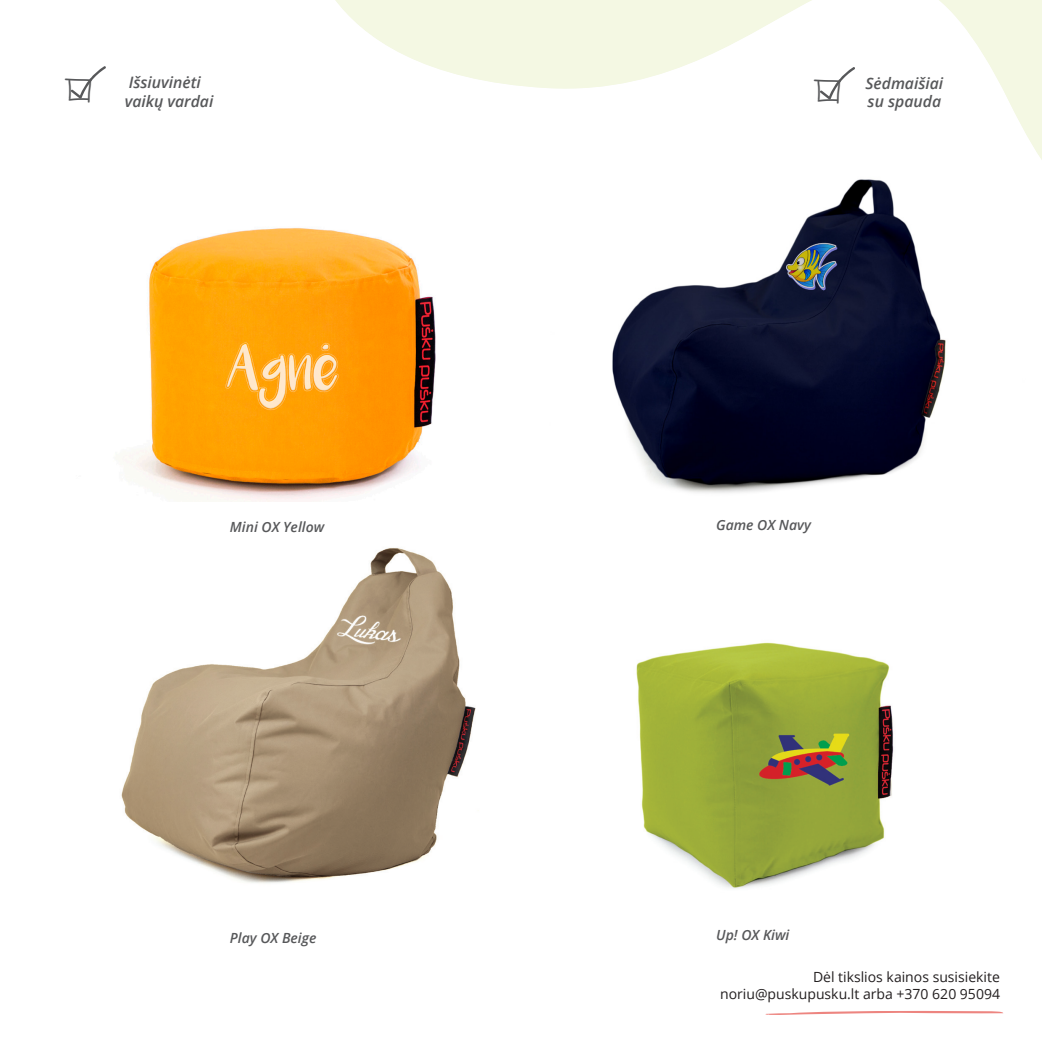
<style>
.page{position:relative;width:1042px;height:1042px;background:#fff}
.page>*{position:absolute;margin:0;border:0;box-sizing:border-box;transform-origin:0 0}
.t1{font:29.75px "PW New Arrows";color:#57585a}
.t2{font:italic 600 15.75px "Open Sans";color:#57585a}
.t3{font:14px/16.8px "Open Sans";color:#231f20;text-align:right}
.t4{font:italic 600 14px "Open Sans";color:#57585a}
</style>
<div class="page">
<img style="left:613px;top:377px;width:330px;height:116px">
<img style="left:121px;top:548px;width:355px;height:335px">
<img style="left:636px;top:642px;width:258px;height:247px">
<img style="left:126px;top:228px;width:309px;height:273px">
<svg style="left:299px;top:179px;width:647px;height:198px"></svg>
<svg style="left:335px;top:0;width:707px;height:160px"></svg>
<svg style="left:819px;top:66px;width:37px;height:34px"></svg>
<svg style="left:765px;top:1011px;width:238px;height:4px"></svg>
<svg style="left:70px;top:66px;width:36px;height:33px"></svg>
<h1 class="t1" style="left:68px;top:75px;width:28px">Y</h1>
<p class="t2" style="left:129px;top:71px;width:74px">Išsiuvinėti</p>
<p class="t2" style="left:125px;top:90px;width:90px">vaikų vardai</p>
<p class="t4" style="left:230px;top:517px;width:96px">Mini OX Yellow</p>
<p class="t4" style="left:230px;top:928px;width:88px">Play OX Beige</p>
<h1 class="t1" style="left:817px;top:76px;width:28px">Y</h1>
<p class="t2" style="left:865px;top:72px;width:79px">Sėdmaišiai</p>
<p class="t2" style="left:867px;top:91px;width:75px">su spauda</p>
<p class="t4" style="left:716px;top:515px;width:96px">Game OX Navy</p>
<p class="t4" style="left:716px;top:925px;width:75px">Up! OX Kiwi</p>
<p class="t3" style="left:720px;top:968px;width:281px">Dėl tikslios kainos susisiekite noriu@puskupusku.lt arba +370 620 95094</p>
</div>
